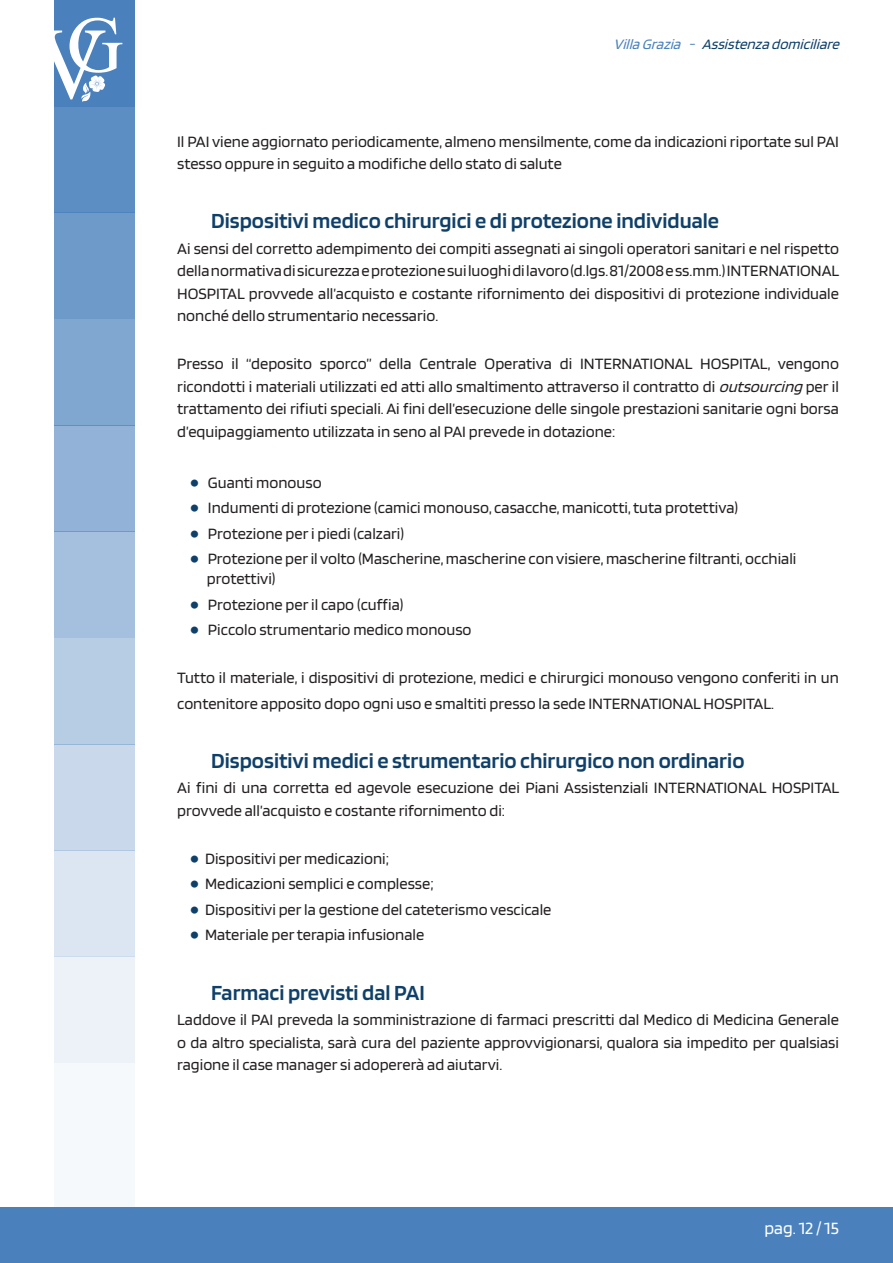
<style>
.page{position:relative;width:893px;height:1263px;background:#fff}
.page>*{position:absolute;margin:0;border:0;box-sizing:border-box;transform-origin:0 0}
.Indice_Paragrafi{font:600 22.5px "Blinker";color:#0f4069}
.t1{font:18px "Blinker";color:#fff}
.Testo{font:16.5px/22.5px "Blinker";color:#231f20}
.t2{font:italic 15px "Blinker";color:#0f4069}
.s1{color:#4a81bd}
.s2{font-style:italic}
.s3{font-family:"Tahoma";font-weight:700;font-size:15px;color:#0f4069}
</style>
<div class="page">
<div style="left:0;top:1208px;width:893px;height:55px;background:#4a81bd"></div>
<div style="left:54px;top:106px;width:81px;height:107px;background:#5c8dc3"></div>
<div style="left:54px;top:0;width:81px;height:106px;background:#4a81bd"></div>
<div style="left:54px;top:213px;width:81px;height:106px;background:#6e9aca"></div>
<div style="left:54px;top:319px;width:81px;height:106px;background:#80a7d0"></div>
<div style="left:54px;top:425px;width:81px;height:106px;background:#92b3d7"></div>
<div style="left:54px;top:531px;width:81px;height:107px;background:#a4c0de"></div>
<div style="left:54px;top:638px;width:81px;height:106px;background:#b7cde4"></div>
<div style="left:54px;top:744px;width:81px;height:106px;background:#c9d9eb"></div>
<div style="left:54px;top:850px;width:81px;height:107px;background:#dbe6f2"></div>
<div style="left:54px;top:957px;width:81px;height:106px;background:#edf2f8"></div>
<div style="left:54px;top:1063px;width:81px;height:146px;background:#f6f9fb"></div>
<svg style="left:54px;top:18px;width:68px;height:84px"></svg>
<p class="t2" style="left:613px;top:37px;width:231px"><span class="s1">VillaGrazia -</span> Assistenzadomiciliare</p>
<p class="Testo" style="left:177px;top:130px;width:663px">Il PAI viene aggiornato periodicamente, almeno mensilmente, come da indicazioni riportate sul PAI stesso oppure in seguito a modifiche dello stato di salute</p>
<p class="Indice_Paragrafi" style="left:211px;top:210px;width:509px">Dispositivi medico chirurgici e di protezione individuale</p>
<p class="Testo" style="left:177px;top:238px;width:664px;text-align:justify">Ai sensi del corretto adempimento dei compiti assegnati ai singoli operatori sanitari e nel rispetto della normativa di sicurezza e protezione sui luoghi di lavoro (d.lgs. 81/2008 e ss.mm.) INTERNATIONAL HOSPITAL provvede all’acquisto e costante rifornimento dei dispositivi di protezione individuale nonché dello strumentario necessario.</p>
<p class="Testo" style="left:177px;top:353px;width:663px;text-align:justify">Presso il “deposito sporco” della Centrale Operativa di INTERNATIONAL HOSPITAL, vengono ricondotti i materiali utilizzati ed atti allo smaltimento attraverso il contratto di <span class="s2">outsourcing</span> per il trattamento dei rifiuti speciali. Ai fini dell’esecuzione delle singole prestazioni sanitarie ogni borsa d’equipaggiamento utilizzata in seno al PAI prevede in dotazione:</p>
<p class="Testo" style="left:190px;top:472px;width:133px"><span class="s3">•</span> Guanti monouso</p>
<p class="Testo" style="left:190px;top:497px;width:550px"><span class="s3">•</span> Indumenti di protezione (camici monouso, casacche, manicotti, tuta protettiva)</p>
<p class="Testo" style="left:190px;top:523px;width:216px"><span class="s3">•</span> Protezione per i piedi (calzari)</p>
<p class="Testo" style="left:207px;top:549px;width:591px;line-height:19.8px;text-indent:-17px"><span class="s3">•</span> Protezione per il volto (Mascherine, mascherine con visiere, mascherine filtranti, occhiali protettivi)</p>
<p class="Testo" style="left:190px;top:593px;width:215px"><span class="s3">•</span> Protezione per il capo (cuffia)</p>
<p class="Testo" style="left:190px;top:619px;width:283px"><span class="s3">•</span> Piccolo strumentario medico monouso</p>
<p class="Testo" style="left:177px;top:665px;width:663px;line-height:25.5px">Tutto il materiale, i dispositivi di protezione, medici e chirurgici monouso vengono conferiti in un contenitore apposito dopo ogni uso e smaltiti presso la sede INTERNATIONAL HOSPITAL.</p>
<p class="Indice_Paragrafi" style="left:211px;top:749px;width:535px">Dispositivi medici e strumentario chirurgico non ordinario</p>
<p class="Testo" style="left:177px;top:777px;width:664px">Ai fini di una corretta ed agevole esecuzione dei Piani Assistenziali INTERNATIONAL HOSPITAL provvede all’acquisto e costante rifornimento di:</p>
<p class="Testo" style="left:190px;top:848px;width:201px"><span class="s3">•</span> Dispositivi per medicazioni;</p>
<p class="Testo" style="left:190px;top:873px;width:245px"><span class="s3">•</span> Medicazioni semplici e complesse;</p>
<p class="Testo" style="left:190px;top:899px;width:363px"><span class="s3">•</span> Dispositivi per la gestione del cateterismo vescicale</p>
<p class="Testo" style="left:190px;top:924px;width:236px"><span class="s3">•</span> Materiale per terapia infusionale</p>
<p class="Indice_Paragrafi" style="left:211px;top:981px;width:215px">Farmaci previsti dal PAI</p>
<p class="Testo" style="left:177px;top:1009px;width:663px;text-align:justify">Laddove il PAI preveda la somministrazione di farmaci prescritti dal Medico di Medicina Generale o da altro specialista, sarà cura del paziente approvvigionarsi, qualora sia impedito per qualsiasi ragione il case manager si adopererà ad aiutarvi.</p>
<p class="t1" style="left:764px;top:1218px;width:76px">pag. 12 / 15</p>
</div>
